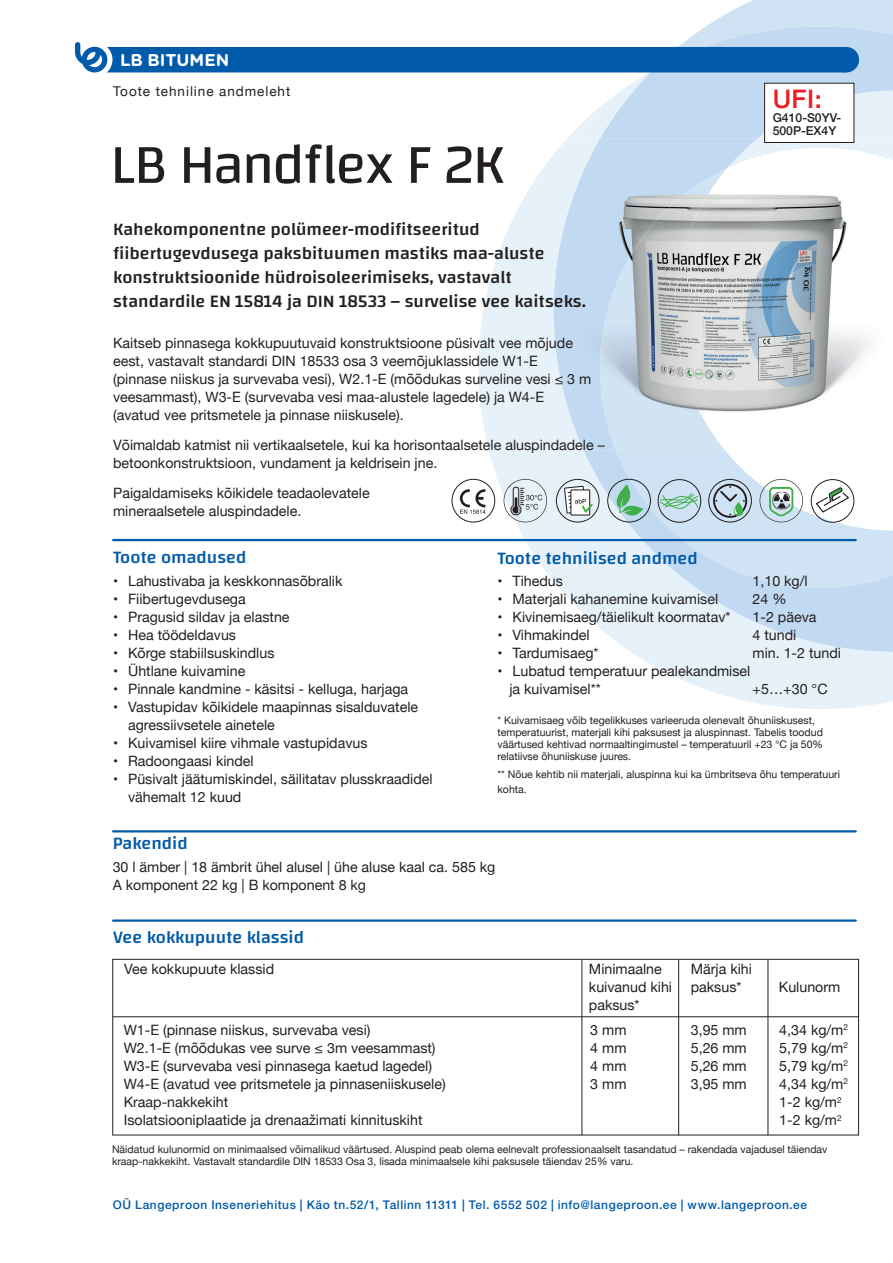
<style>
.page{position:relative;width:893px;height:1263px;background:#fff}
.page>*{position:absolute;margin:0;border:0;box-sizing:border-box;transform-origin:0 0}
.t1{font:57px "Changa";letter-spacing:-.035em;color:#231f20}
.t2{font:500 25.5px "Helvetica Neue";color:#ee1d23}
.t3{font:500 18px/24px "Changa";color:#231f20}
.t4{font:500 18px "Changa";color:#015aaa}
.t5{font:700 17.1px "Gotham Rounded";letter-spacing:.005em;color:#fff}
.t6{font:14.25px/18px "Helvetica Neue";color:#231f20}
.t7{font:13.5px "Helvetica Neue";letter-spacing:.07em;color:#231f20}
.t8{font:500 12.15px/13.4px "Helvetica Neue";color:#231f20}
.t9{font:500 12px "Helvetica Neue LT Std";letter-spacing:.045em;color:#015aaa}
.t10{font:10.5px/12px "Helvetica Neue";color:#231f20}
</style>
<div class="page">
<svg style="left:705px;top:0;width:188px;height:27px;background:#d4e6f5"></svg>
<svg style="left:479px;top:72px;width:414px;height:637px"></svg>
<svg style="left:583px;top:27px;width:310px;height:625px;background:#d5e5f4"></svg>
<img style="left:537px;top:138px;width:356px;height:312px">
<img style="left:554px;top:138px;width:204px;height:312px">
<svg style="left:504px;top:479px;width:43px;height:43px;background:#c9d0d7"></svg>
<div style="left:452px;top:479px;width:43px;height:43px;border:1px solid #231f20;border-radius:50%"></div>
<svg style="left:460px;top:489px;width:26px;height:25px"></svg>
<svg style="left:760px;top:479px;width:43px;height:43px"></svg>
<img style="left:772px;top:492px;width:18px;height:1px">
<img style="left:772px;top:493px;width:18px;height:16px">
<div style="left:607px;top:479px;width:44px;height:43px;border:1px solid #231f20;border-radius:50%"></div>
<svg style="left:616px;top:484px;width:27px;height:32px"></svg>
<div style="left:708px;top:479px;width:44px;height:43px;border:1px solid #231f20;border-radius:50%"></div>
<div style="left:713px;top:484px;width:34px;height:34px;border:2px solid #231f20;border-radius:50%"></div>
<svg style="left:715px;top:486px;width:30px;height:30px"></svg>
<div style="left:556px;top:479px;width:43px;height:43px;border:1px solid #231f20;border-radius:50%"></div>
<svg style="left:563px;top:486px;width:31px;height:45px"></svg>
<div style="left:811px;top:479px;width:43px;height:43px;border:1px solid #231f20;border-radius:50%"></div>
<svg style="left:815px;top:487px;width:35px;height:26px"></svg>
<div style="left:658px;top:479px;width:43px;height:44px;border:1px solid #231f20;border-radius:50%"></div>
<svg style="left:659px;top:492px;width:40px;height:17px"></svg>
<svg style="left:75px;top:42px;width:771px;height:30px;background:#2d77b9"></svg>
<div style="left:833px;top:47px;width:26px;height:25px;background:#015aaa;border-radius:50%"></div>
<hr style="left:113px;top:539px;width:743px;height:2px;background:#015aaa">
<hr style="left:113px;top:830px;width:743px;height:2px;background:#015aaa">
<hr style="left:113px;top:919px;width:743px;height:3px;background:#015aaa">
<div style="left:112px;top:959px;width:747px;height:176px;border:1px solid #231f20"></div>
<hr style="left:113px;top:1016px;width:746px;height:1px;background:#231f20">
<hr style="left:582px;top:960px;width:1px;height:175px;background:#231f20">
<hr style="left:678px;top:960px;width:1px;height:175px;background:#231f20">
<hr style="left:768px;top:960px;width:1px;height:175px;background:#231f20">
<div style="left:765px;top:83px;width:89px;height:59px;background:#fff"></div>
<div style="left:764px;top:83px;width:90px;height:60px;border:1px solid #231f20"></div>
<p class="t5" style="left:120px;top:47px;width:111px">LB BITUMEN</p>
<p class="t7" style="left:113px;top:81px;width:179px">Toote tehniline andmeleht</p>
<h1 class="t1" style="left:110px;top:130px;width:395px">LB Handflex F 2K</h1>
<p class="t3" style="left:113px;top:217px;width:474px">Kahekomponentne polümeer-modifitseeritud fiibertugevdusega paksbituumen mastiks maa-aluste konstruktsioonide hüdroisoleerimiseks, vastavalt standardile EN 15814 ja DIN 18533 – survelise vee kaitseks.</p>
<p class="t6" style="left:113px;top:335px;width:480px">Kaitseb pinnasega kokkupuutuvaid konstruktsioone püsivalt vee mõjude eest, vastavalt standardi DIN 18533 osa 3 veemõjuklassidele W1-E (pinnase niiskus ja survevaba vesi), W2.1-E (mõõdukas surveline vesi ≤ 3 m veesammast), W3-E (survevaba vesi maa-alustele lagedele) ja W4-E (avatud vee pritsmetele ja pinnase niiskusele).</p>
<p class="t6" style="left:113px;top:437px;width:493px">Võimaldab katmist nii vertikaalsetele, kui ka horisontaalsetele aluspindadele – betoonkonstruktsioon, vundament ja keldrisein jne.</p>
<p class="t6" style="left:113px;top:485px;width:258px">Paigaldamiseks kõikidele teadaolevatele mineraalsetele aluspindadele.</p>
<h2 class="t2" style="left:773px;top:78px;width:51px">UFI:</h2>
<p class="t8" style="left:773px;top:110px;width:70px">G410-S0YV-<br>500P-EX4Y</p>
<p class="t4" style="left:113px;top:547px;width:135px">Toote omadused</p>
<p class="t6" style="left:113px;top:573px;width:231px">• Lahustivaba ja keskkonnasõbralik</p>
<p class="t6" style="left:113px;top:591px;width:134px">• Fiibertugevdusega</p>
<p class="t6" style="left:113px;top:609px;width:178px">• Pragusid sildav ja elastne</p>
<p class="t6" style="left:113px;top:627px;width:124px">• Hea töödeldavus</p>
<p class="t6" style="left:113px;top:645px;width:163px">• Kõrge stabiilsuskindlus</p>
<p class="t6" style="left:113px;top:663px;width:134px">• Ühtlane kuivamine</p>
<p class="t6" style="left:113px;top:681px;width:297px">• Pinnale kandmine - käsitsi - kelluga, harjaga</p>
<p class="t6" style="left:128px;top:699px;width:292px;text-indent:-15px">• Vastupidav kõikidele maapinnas sisalduvatele agressiivsetele ainetele</p>
<p class="t6" style="left:113px;top:735px;width:256px">• Kuivamisel kiire vihmale vastupidavus</p>
<p class="t6" style="left:113px;top:753px;width:142px">• Radoongaasi kindel</p>
<p class="t6" style="left:128px;top:771px;width:306px;text-indent:-15px">• Püsivalt jäätumiskindel, säilitatav plusskraadidel vähemalt 12 kuud</p>
<p class="t4" style="left:497px;top:547px;width:202px">Toote tehnilised andmed</p>
<p class="t6" style="left:497px;top:573px;width:67px">• Tihedus</p>
<p class="t6" style="left:752px;top:573px;width:57px">1,10 kg/l</p>
<p class="t6" style="left:497px;top:591px;width:222px">• Materjali kahanemine kuivamisel</p>
<p class="t6" style="left:752px;top:591px;width:36px">24 %</p>
<p class="t6" style="left:497px;top:609px;width:235px">• Kivinemisaeg/täielikult koormatav*</p>
<p class="t6" style="left:752px;top:609px;width:65px">1-2 päeva</p>
<p class="t6" style="left:497px;top:627px;width:94px">• Vihmakindel</p>
<p class="t6" style="left:752px;top:627px;width:45px">4 tundi</p>
<p class="t6" style="left:497px;top:645px;width:103px">• Tardumisaeg*</p>
<p class="t6" style="left:752px;top:645px;width:90px">min. 1-2 tundi</p>
<p class="t6" style="left:509px;top:663px;width:242px;text-indent:-12px">• Lubatud temperatuur pealekandmisel ja kuivamisel**</p>
<p class="t6" style="left:752px;top:681px;width:77px">+5…+30 °C</p>
<p class="t10" style="left:497px;top:715px;width:327px">* Kuivamisaeg võib tegelikkuses varieeruda olenevalt õhuniiskusest, temperatuurist, materjali kihi paksusest ja aluspinnast. Tabelis toodud väärtused kehtivad normaaltingimustel – temperatuuril +23 °C ja 50% relatiivse õhuniiskuse juures.</p>
<p class="t10" style="left:497px;top:768px;width:344px;line-height:15px">** Nõue kehtib nii materjali, aluspinna kui ka ümbritseva õhu temperatuuri kohta.</p>
<p class="t4" style="left:113px;top:833px;width:77px">Pakendid</p>
<p class="t6" style="left:113px;top:859px;width:384px">30 l ämber | 18 ämbrit ühel alusel | ühe aluse kaal ca. 585 kg<br>A komponent 22 kg | B komponent 8 kg</p>
<p class="t4" style="left:113px;top:926px;width:192px">Vee kokkupuute klassid</p>
<p class="t6" style="left:124px;top:961px;width:151px">Vee kokkupuute klassid</p>
<p class="t6" style="left:691px;top:960px;width:63px">Märja kihi paksus*</p>
<p class="t6" style="left:589px;top:961px;width:85px">Minimaalne kuivanud kihi paksus*</p>
<p class="t6" style="left:779px;top:978px;width:63px">Kulunorm</p>
<p class="t6" style="left:124px;top:1022px;width:248px">W1-E (pinnase niiskus, survevaba vesi)</p>
<p class="t6" style="left:590px;top:1022px;width:38px">3 mm</p>
<p class="t6" style="left:691px;top:1022px;width:58px">3,95 mm</p>
<p class="t6" style="left:779px;top:1022px;width:70px">4,34 kg/m<sup>2</sup></p>
<p class="t6" style="left:124px;top:1040px;width:313px">W2.1-E (mõõdukas vee surve ≤ 3m veesammast)</p>
<p class="t6" style="left:590px;top:1040px;width:38px">4 mm</p>
<p class="t6" style="left:691px;top:1040px;width:58px">5,26 mm</p>
<p class="t6" style="left:779px;top:1040px;width:70px">5,79 kg/m<sup>2</sup></p>
<p class="t6" style="left:124px;top:1058px;width:310px">W3-E (survevaba vesi pinnasega kaetud lagedel)</p>
<p class="t6" style="left:590px;top:1058px;width:38px">4 mm</p>
<p class="t6" style="left:691px;top:1058px;width:58px">5,26 mm</p>
<p class="t6" style="left:779px;top:1058px;width:70px">5,79 kg/m<sup>2</sup></p>
<p class="t6" style="left:124px;top:1076px;width:324px">W4-E (avatud vee pritsmetele ja pinnaseniiskusele)</p>
<p class="t6" style="left:590px;top:1076px;width:38px">3 mm</p>
<p class="t6" style="left:691px;top:1076px;width:58px">3,95 mm</p>
<p class="t6" style="left:779px;top:1076px;width:70px">4,34 kg/m<sup>2</sup></p>
<p class="t6" style="left:124px;top:1094px;width:106px">Kraap-nakkekiht</p>
<p class="t6" style="left:779px;top:1094px;width:64px">1-2 kg/m<sup>2</sup></p>
<p class="t6" style="left:124px;top:1112px;width:300px">Isolatsiooniplaatide ja drenaažimati kinnituskiht</p>
<p class="t6" style="left:779px;top:1112px;width:64px">1-2 kg/m<sup>2</sup></p>
<p class="t10" style="left:112px;top:1144px;width:717px">Näidatud kulunormid on minimaalsed võimalikud väärtused. Aluspind peab olema eelnevalt professionaalselt tasandatud – rakendada vajadusel täiendav kraap-nakkekiht. Vastavalt standardile DIN 18533 Osa 3, lisada minimaalsele kihi paksusele täiendav 25% varu.</p>
<p class="t9" style="left:113px;top:1197px;width:696px">OÜ Langeproon Inseneriehitus | Käo tn.52/1, Tallinn 11311 | Tel. 6552 502 | info@langeproon.ee | www.langeproon.ee</p>
</div>
